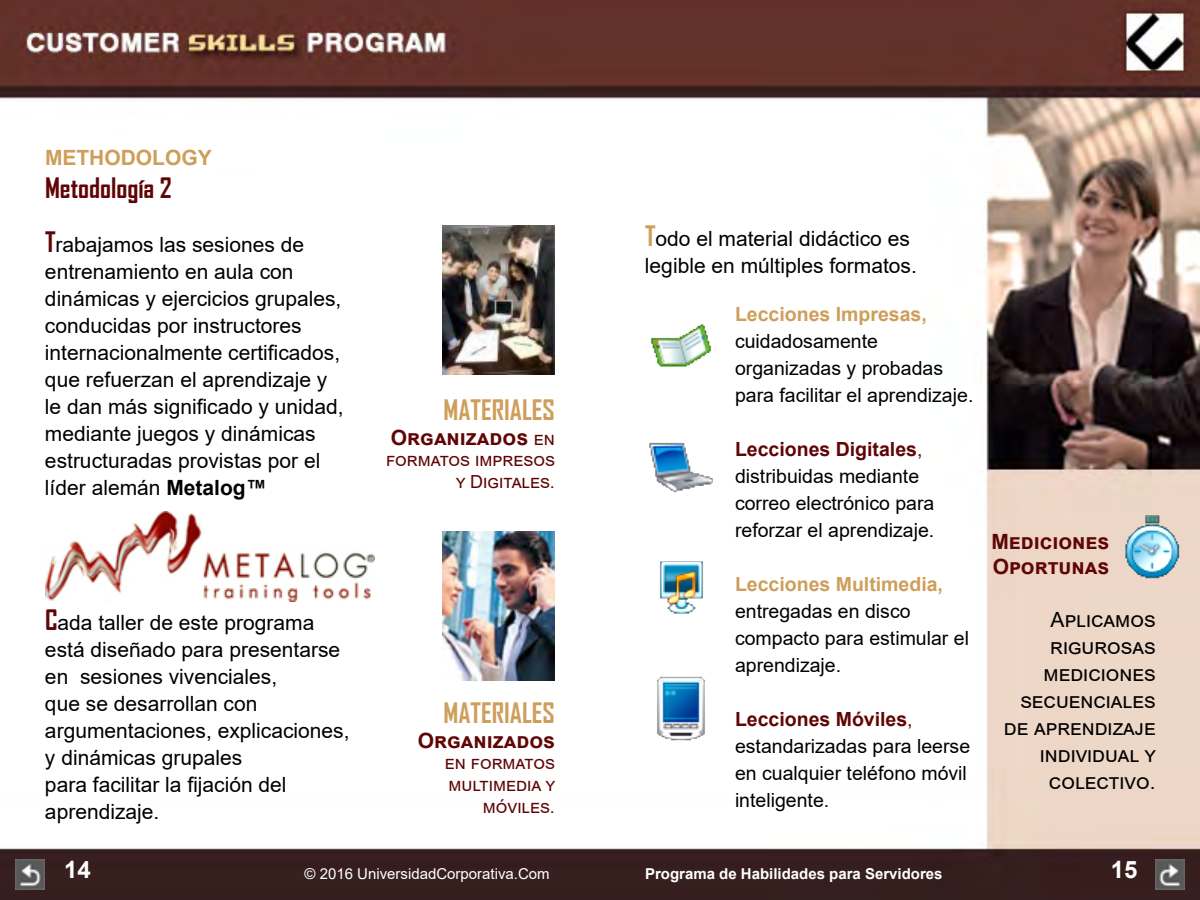
<style>
.page{position:relative;width:1200px;height:900px;background:#fff}
.page>*{position:absolute;margin:0;border:0;box-sizing:border-box;transform-origin:0 0}
.t1{font:700 27px "Agency FB";color:#ce9e5a}
.t2{font:700 27px "Agency FB";color:#600505}
.t3{font:700 24px "Arial";color:#fff}
.t4{font:21px/27px "Arial";color:#000}
.t5{font:700 21px/25.2px "Arial";color:#600505}
.t6{font:700 21px "Arial";color:#ce9e5a}
.t7{font:19.5px/27px "Arial";color:#000}
.t8{font:700 19.5px "Arial";color:#ce9e5a}
.t9{font:18px/21.6px "Arial";color:#600505;text-align:right}
.t10{font:700 15px "Arial";color:#fff}
.t11{font:15px "Arial";color:#fff}
.s1{font-family:"Agency FB";font-weight:700;font-size:27px;color:#600505}
.s2{font-weight:700}
.s3{font-weight:400;font-size:18px}
.s4{font-family:"Agency FB";font-weight:700;font-size:27px;color:#ce9e5a}
.s5{font-weight:700;color:#600505}
.s6{color:#600505}
</style>
<div class="page">
<img style="left:0;top:0;width:1200px;height:900px">
<img style="left:1155px;top:859px;width:30px;height:30px">
<img style="left:15px;top:859px;width:30px;height:30px">
<img style="left:45px;top:512px;width:330px;height:90px">
<img style="left:442px;top:531px;width:113px;height:150px">
<img style="left:442px;top:225px;width:113px;height:150px">
<img style="left:1115px;top:512px;width:72px;height:72px">
<img style="left:645px;top:673px;width:72px;height:72px">
<img style="left:645px;top:551px;width:72px;height:72px">
<img style="left:645px;top:310px;width:72px;height:72px">
<img style="left:645px;top:431px;width:72px;height:72px">
<p class="t6" style="left:45px;top:143px;width:168px">METHODOLOGY</p>
<p class="t2" style="left:45px;top:171px;width:128px">Metodología 2</p>
<p class="t4" style="left:45px;top:231px;width:300px"><span class="s1">T</span>rabajamos las sesiones de entrenamiento en aula con dinámicas y ejercicios grupales, conducidas por instructores internacionalmente certificados, que refuerzan el aprendizaje y le dan más significado y unidad, mediante juegos y dinámicas estructuradas provistas por el líder alemán <span class="s2">Metalog™</span></p>
<p class="t1" style="left:443px;top:393px;width:113px">MATERIALES</p>
<p class="t5" style="left:391px;top:425px;width:166px">Organizados <span class="s3">en</span></p>
<p class="t9" style="left:386px;top:449px;width:170px">formatos impresos y Digitales.</p>
<p class="t4" style="left:45px;top:609px;width:306px"><span class="s1">C</span>ada taller de este programa está diseñado para presentarse en sesiones vivenciales,<br>que se desarrollan con argumentaciones, explicaciones, y dinámicas grupales<br>para facilitar la fijación del aprendizaje.</p>
<p class="t1" style="left:443px;top:696px;width:113px">MATERIALES</p>
<p class="t5" style="left:418px;top:728px;width:139px">Organizados</p>
<p class="t9" style="left:445px;top:752px;width:112px">en formatos multimedia y móviles.</p>
<p class="t4" style="left:645px;top:225px;width:273px"><span class="s4">T</span>odo el material didáctico es legible en múltiples formatos.</p>
<p class="t8" style="left:735px;top:301px;width:193px">Lecciones Impresas,</p>
<p class="t7" style="left:735px;top:328px;width:240px">cuidadosamente organizadas y probadas para facilitar el aprendizaje.</p>
<p class="t7" style="left:735px;top:436px;width:201px"><span class="s5">Lecciones Digitales</span><span class="s6">, </span>distribuidas mediante correo electrónico para reforzar el aprendizaje.</p>
<p class="t8" style="left:735px;top:571px;width:210px">Lecciones Multimedia,</p>
<p class="t7" style="left:735px;top:598px;width:236px">entregadas en disco compacto para estimular el aprendizaje.</p>
<p class="t7" style="left:735px;top:706px;width:237px"><span class="s5">Lecciones Móviles</span><span class="s6">, </span>estandarizadas para leerse en cualquier teléfono móvil inteligente.</p>
<p class="t5" style="left:991px;top:530px;width:119px">Mediciones<br>Oportunas</p>
<p class="t4" style="left:1004px;top:606px;width:153px;text-align:right">Aplicamos rigurosas mediciones secuenciales de aprendizaje individual y colectivo.</p>
<p class="t3" style="left:64px;top:853px;width:28px">14</p>
<p class="t3" style="left:1111px;top:853px;width:28px">15</p>
<p class="t11" style="left:304px;top:864px;width:247px">© 2016 UniversidadCorporativa.Com</p>
<p class="t10" style="left:645px;top:864px;width:299px">Programa de Habilidades para Servidores</p>
</div>
